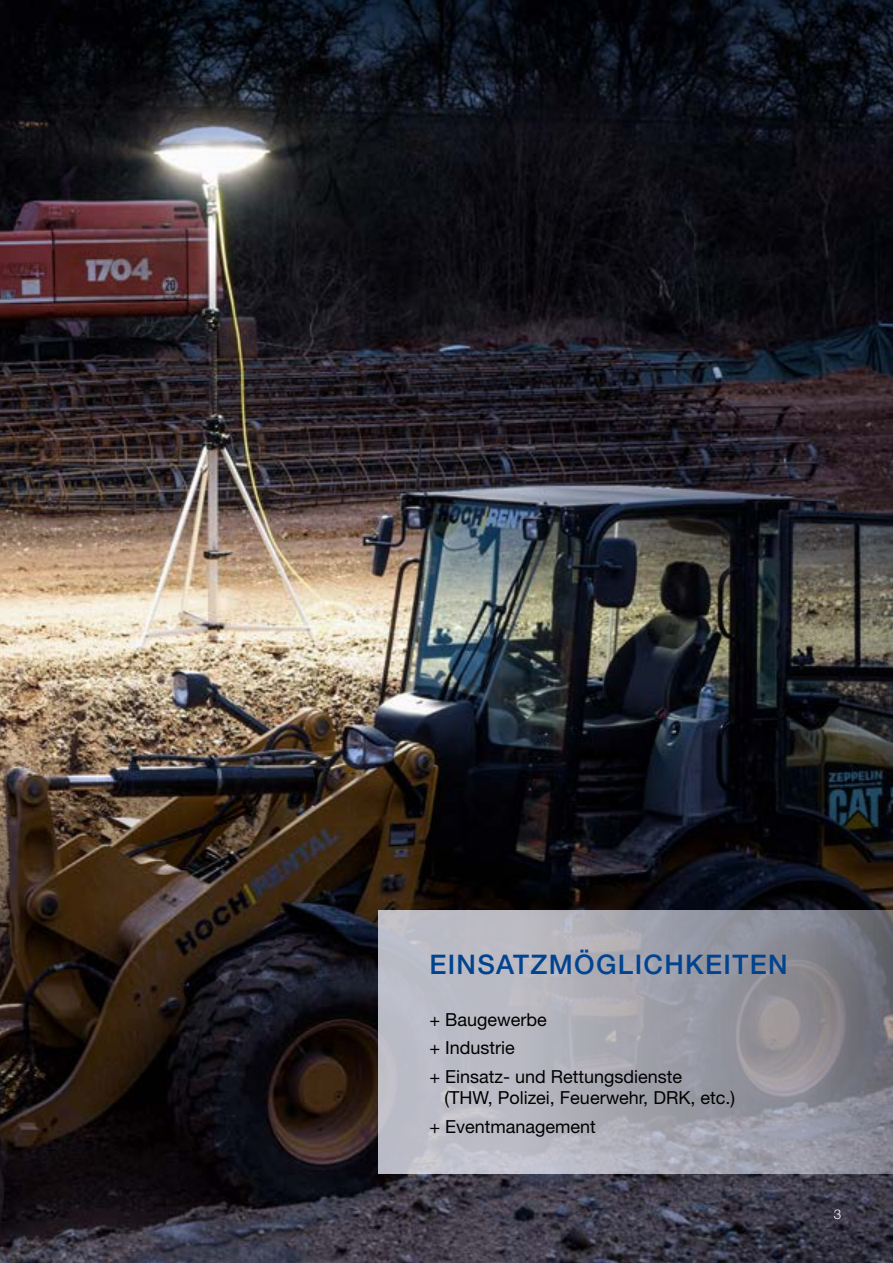
<style>
.page{position:relative;width:893px;height:1263px;background:#fff}
.page>*{position:absolute;margin:0;border:0;box-sizing:border-box;transform-origin:0 0}
.t1{font:500 27px "Helvetica Neue LT Pro";letter-spacing:.05em;color:#01438f}
.t2{font:18px/28.5px "Helvetica Neue LT Pro";color:#000}
.t3{font:300 13.5px "Helvetica Neue LT Pro";color:#fff}
</style>
<div class="page">
<img style="left:0;top:0;width:893px;height:1263px">
<svg style="left:378px;top:910px;width:515px;height:264px;background:#a4a4ae"></svg>
<h1 class="t1" style="left:429px;top:948px;width:360px">EINSATZMÖGLICHKEITEN</h1>
<p class="t2" style="left:429px;top:1004px;width:254px">+ Baugewerbe<br>+ Industrie<br>+ Einsatz- und Rettungsdienste</p>
<p class="t2" style="left:429px;top:1083px;width:307px;text-indent:15px">(THW, Polizei, Feuerwehr, DRK, etc.) + Eventmanagement</p>
<p class="t3" style="left:834px;top:1206px;width:9px">3</p>
</div>
